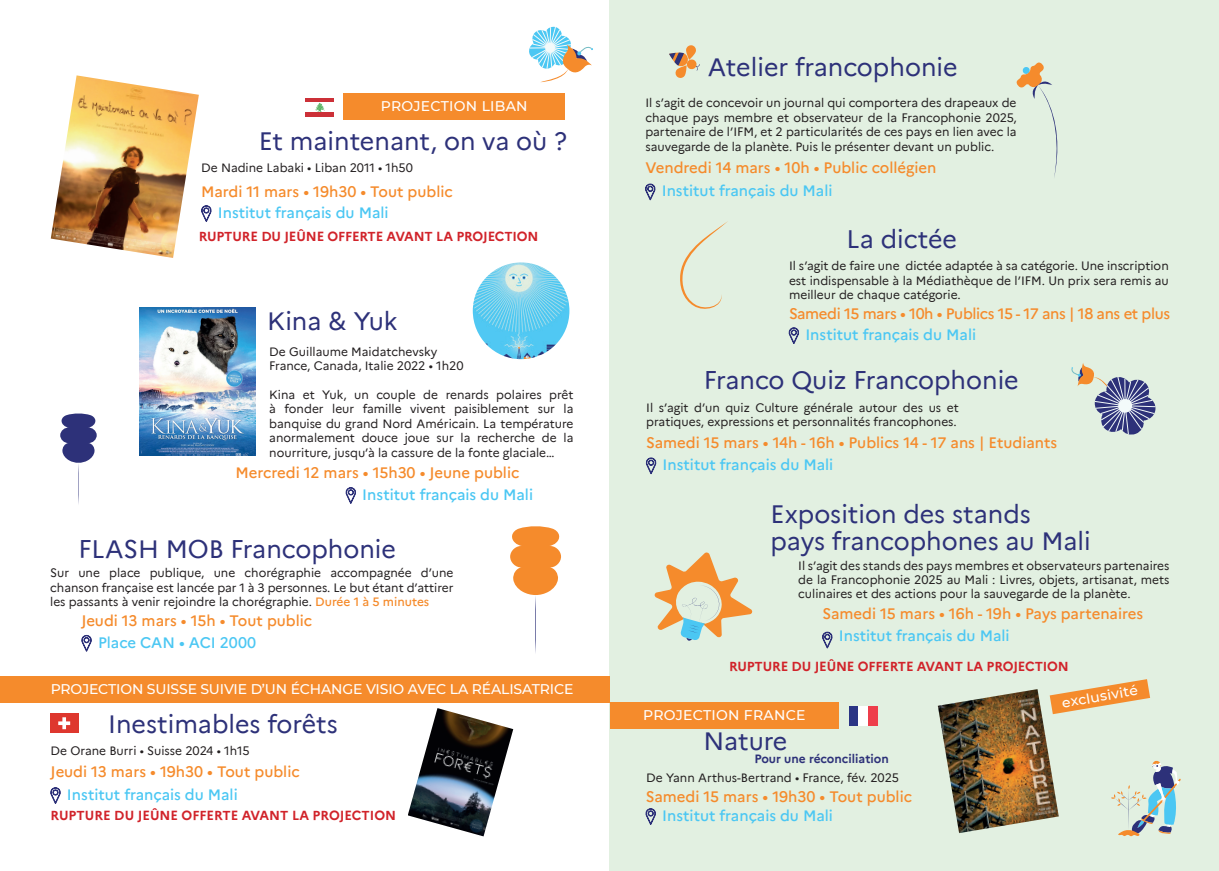
<style>
.page{position:relative;width:1219px;height:871px;background:#fff}
.page>*{position:absolute;margin:0;border:0;box-sizing:border-box;transform-origin:0 0}
.t1{font:25px/27px "Marianne";color:#2d3179}
.t2{font:500 15px "Marianne";color:#f58b2c}
.t3{font:500 15px "Marianne";color:#4bc7f3}
.t4{font:500 15px "Marianne";letter-spacing:-.025em;color:#f58b2c}
.t5{font:500 14px "Montserrat";letter-spacing:-.01em;color:#fff}
.t6{font:500 14px "Montserrat";letter-spacing:.02em;color:#fff}
.t7{font:700 13px "Marianne";letter-spacing:-.01em;color:#d1232a}
.t8{font:12px/14.4px "Marianne";color:#231f20;text-align:justify}
.t9{font:700 12px "Marianne";color:#2d3179}
.s1{font-weight:500;color:#f58b2c}
</style>
<div class="page">
<div style="left:609px;top:0;width:610px;height:870px;background:#e2f0e1"></div>
<img style="left:140px;top:308px;width:116px;height:147px">
<img style="left:938px;top:689px;width:121px;height:143px">
<svg style="left:529px;top:26px;width:64px;height:56px"></svg>
<svg style="left:345px;top:487px;width:11px;height:17px"></svg>
<svg style="left:81px;top:634px;width:11px;height:18px"></svg>
<div style="left:0;top:675px;width:610px;height:27px;background:#f58b2c"></div>
<div style="left:610px;top:702px;width:229px;height:26px;background:#f58b2c"></div>
<svg style="left:50px;top:787px;width:11px;height:17px"></svg>
<svg style="left:645px;top:808px;width:11px;height:17px"></svg>
<svg style="left:788px;top:327px;width:11px;height:17px"></svg>
<svg style="left:645px;top:457px;width:12px;height:18px"></svg>
<svg style="left:822px;top:631px;width:11px;height:18px"></svg>
<svg style="left:1071px;top:363px;width:85px;height:72px"></svg>
<svg style="left:680px;top:221px;width:48px;height:88px"></svg>
<svg style="left:1111px;top:760px;width:70px;height:76px"></svg>
<svg style="left:654px;top:552px;width:99px;height:89px"></svg>
<img style="left:473px;top:262px;width:96px;height:97px;border-radius:48px">
<img style="left:408px;top:708px;width:105px;height:128px">
<div style="left:50px;top:713px;width:28px;height:19px;background:#de372e"></div>
<svg style="left:58px;top:717px;width:12px;height:12px"></svg>
<div style="left:849px;top:706px;width:9px;height:19px;background:#2b3585"></div>
<div style="left:858px;top:706px;width:10px;height:19px;background:#fff"></div>
<div style="left:868px;top:706px;width:9px;height:19px;background:#ee3e4b"></div>
<svg style="left:60px;top:413px;width:37px;height:91px"></svg>
<svg style="left:510px;top:526px;width:51px;height:127px"></svg>
<svg style="left:1050px;top:679px;width:100px;height:35px"></svg>
<div style="left:344px;top:94px;width:221px;height:26px;background:#f58b2c"></div>
<svg style="left:201px;top:205px;width:11px;height:17px"></svg>
<img style="left:51px;top:75px;width:148px;height:183px">
<div style="left:306px;top:98px;width:28px;height:5px;background:#cc3038"></div>
<div style="left:306px;top:112px;width:28px;height:5px;background:#cc3038"></div>
<svg style="left:315px;top:103px;width:10px;height:9px"></svg>
<svg style="left:669px;top:45px;width:31px;height:33px"></svg>
<svg style="left:645px;top:183px;width:11px;height:18px"></svg>
<svg style="left:1016px;top:62px;width:42px;height:115px"></svg>
<p class="t6" style="left:381px;top:97px;width:148px">PROJECTION LIBAN</p>
<h1 class="t1" style="left:259px;top:125px;width:310px">Et maintenant, on va où ?</h1>
<p class="t2" style="left:201px;top:180px;width:253px">Mardi 11 mars • 19h30 • Tout public</p>
<p class="t8" style="left:201px;top:160px;width:213px">De Nadine Labaki • Liban 2011 • 1h50</p>
<p class="t3" style="left:218px;top:201px;width:172px">Institut français du Mali</p>
<p class="t7" style="left:199px;top:226px;width:341px">RUPTURE DU JEÛNE OFFERTE AVANT LA PROJECTION</p>
<h1 class="t1" style="left:267px;top:305px;width:132px">Kina &amp; Yuk</h1>
<p class="t8" style="left:269px;top:343px;width:196px">De Guillaume Maidatchevsky<br>France, Canada, Italie 2022 • 1h20</p>
<p class="t8" style="left:269px;top:386px;width:306px">Kina et Yuk, un couple de renards polaires prêt à fonder leur famille vivent paisiblement sur la banquise du grand Nord Américain. La température anormalement douce joue sur la recherche de la nourriture, jusqu’à la cassure de la fonte glaciale…</p>
<p class="t2" style="left:236px;top:460px;width:285px">Mercredi 12 mars • 15h30 • Jeune public</p>
<p class="t3" style="left:362px;top:482px;width:172px">Institut français du Mali</p>
<h1 class="t1" style="left:78px;top:534px;width:319px">FLASH MOB Francophonie</h1>
<p class="t8" style="left:50px;top:564px;width:405px">Sur une place publique, une chorégraphie accompagnée d’une chanson française est lancée par 1 à 3 personnes. Le but étant d’attirer les passants à venir rejoindre la chorégraphie. <span class="s1">Durée 1 à 5 minutes</span></p>
<p class="t2" style="left:81px;top:608px;width:232px">Jeudi 13 mars • 15h • Tout public</p>
<p class="t3" style="left:98px;top:630px;width:160px">Place CAN • ACI 2000</p>
<p class="t5" style="left:51px;top:679px;width:524px">PROJECTION SUISSE SUIVIE D’UN ÉCHANGE VISIO AVEC LA RÉALISATRICE</p>
<h1 class="t1" style="left:108px;top:707px;width:231px">Inestimables forêts</h1>
<p class="t8" style="left:51px;top:742px;width:201px">De Orane Burri • Suisse 2024 • 1h15</p>
<p class="t2" style="left:51px;top:760px;width:251px">Jeudi 13 mars • 19h30 • Tout public</p>
<p class="t7" style="left:51px;top:805px;width:347px">RUPTURE DU JEÛNE OFFERTE AVANT LA PROJECTION</p>
<p class="t3" style="left:67px;top:782px;width:172px">Institut français du Mali</p>
<h1 class="t1" style="left:708px;top:52px;width:251px">Atelier francophonie</h1>
<p class="t8" style="left:645px;top:95px;width:373px">Il s’agit de concevoir un journal qui comportera des drapeaux de chaque pays membre et observateur de la Francophonie 2025, partenaire de l’IFM, et 2 particularités de ces pays en lien avec la sauvegarde de la planète. Puis le présenter devant un public.</p>
<p class="t3" style="left:662px;top:179px;width:172px">Institut français du Mali</p>
<p class="t2" style="left:645px;top:156px;width:293px">Vendredi 14 mars • 10h • Public collégien</p>
<h1 class="t1" style="left:847px;top:223px;width:112px">La dictée</h1>
<p class="t8" style="left:789px;top:258px;width:381px">Il s’agit de faire une dictée adaptée à sa catégorie. Une inscription est indispensable à la Médiathèque de l’IFM. Un prix sera remis au meilleur de chaque catégorie.</p>
<p class="t4" style="left:789px;top:302px;width:383px">Samedi 15 mars • 10h • Publics 15 - 17 ans | 18 ans et plus</p>
<p class="t3" style="left:805px;top:323px;width:172px">Institut français du Mali</p>
<h1 class="t1" style="left:704px;top:365px;width:317px">Franco Quiz Francophonie</h1>
<p class="t8" style="left:646px;top:399px;width:314px">Il s’agit d’un quiz Culture générale autour des us et pratiques, expressions et personnalités francophones.</p>
<p class="t2" style="left:646px;top:431px;width:413px">Samedi 15 mars • 14h - 16h • Publics 14 - 17 ans | Etudiants</p>
<p class="t3" style="left:663px;top:453px;width:172px">Institut français du Mali</p>
<h1 class="t1" style="left:771px;top:499px;width:322px">Exposition des stands pays francophones au Mali</h1>
<p class="t8" style="left:798px;top:557px;width:373px">Il s’agit des stands des pays membres et observateurs partenaires de la Francophonie 2025 au Mali : Livres, objets, artisanat, mets culinaires et des actions pour la sauvegarde de la planète.</p>
<p class="t2" style="left:822px;top:601px;width:322px">Samedi 15 mars • 16h - 19h • Pays partenaires</p>
<p class="t3" style="left:839px;top:624px;width:172px">Institut français du Mali</p>
<p class="t7" style="left:729px;top:656px;width:341px">RUPTURE DU JEÛNE OFFERTE AVANT LA PROJECTION</p>
<p class="t5" style="left:1060px;top:693px;width:78px;rotate:-10deg">exclusivité</p>
<p class="t6" style="left:643px;top:705px;width:164px">PROJECTION FRANCE</p>
<h1 class="t1" style="left:703px;top:725px;width:86px">Nature</h1>
<p class="t9" style="left:754px;top:749px;width:136px">Pour une réconciliation</p>
<p class="t8" style="left:646px;top:769px;width:254px">De Yann Arthus-Bertrand • France, fév. 2025</p>
<p class="t2" style="left:646px;top:784px;width:268px">Samedi 15 mars • 19h30 • Tout public</p>
<p class="t3" style="left:662px;top:803px;width:172px">Institut français du Mali</p>
</div>
